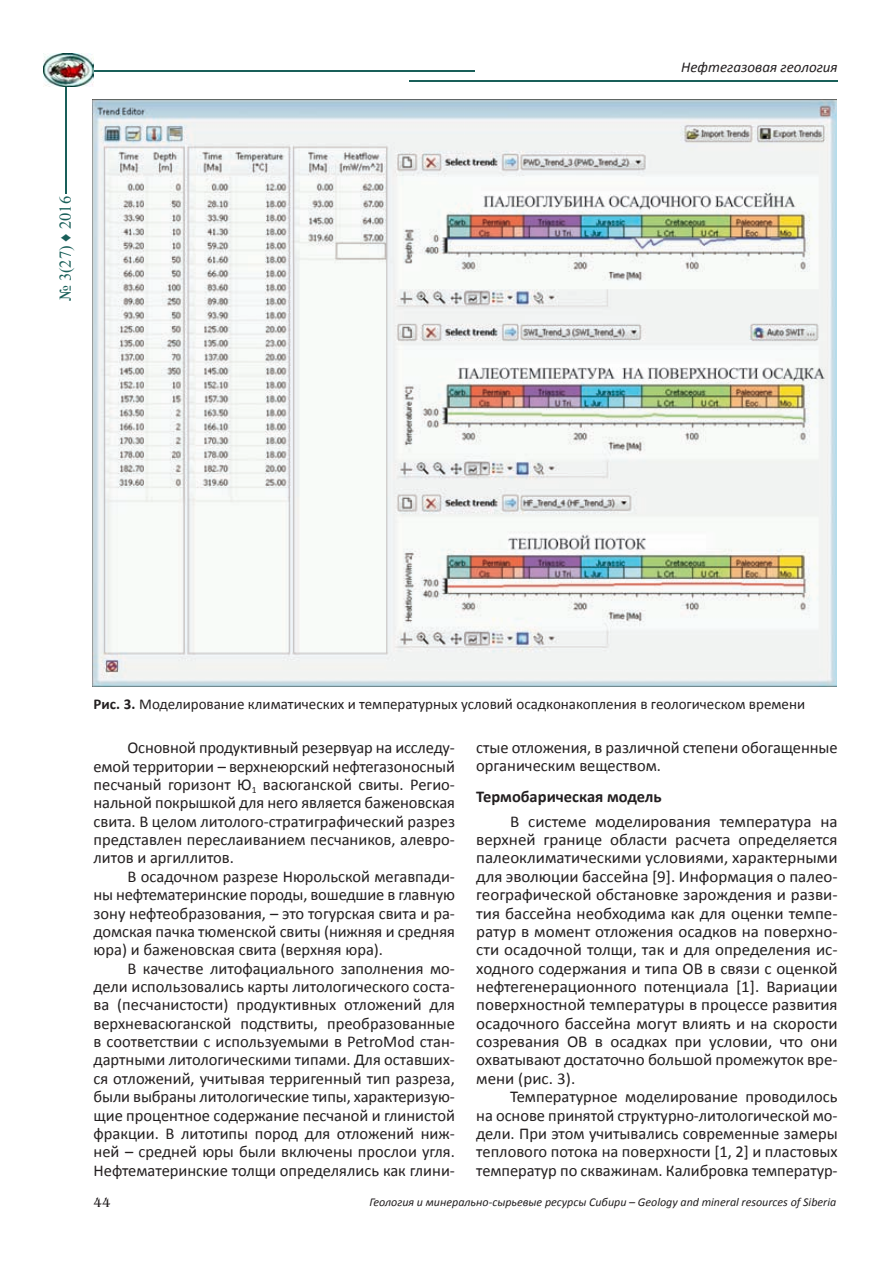
<style>
.page{position:relative;width:893px;height:1263px;background:#fff}
.page>*{position:absolute;margin:0;border:0;box-sizing:border-box;transform-origin:0 0}
.t1{font:16.5px/18.3px "Calibri";letter-spacing:-.005em;color:#231f20;text-align:justify}
.t2{font:700 16.5px "Calibri";color:#231f20}
.t3{font:16.5px "Times New Roman";color:#195f59}
.t4{font:15px "Calibri";color:#231f20}
.t5{font:italic 15px "Calibri";color:#231f20}
.t6{font:13.5px "AG Benguiat";color:#231f20}
.t7{font:italic 12px "Calibri";color:#231f20}
.s1{font-weight:700}
</style>
<div class="page">
<hr style="left:65px;top:71px;width:2px;height:122px;background:#195f59">
<hr style="left:61px;top:71px;width:413px;height:1px;background:#195f59">
<hr style="left:409px;top:80px;width:429px;height:2px;background:#195f59">
<img style="left:43px;top:54px;width:51px;height:32px">
<img style="left:93px;top:100px;width:743px;height:587px">
<p class="t3" style="left:54px;top:301px;width:107px;rotate:-90deg">№ 3(27) ♦ 2016</p>
<p class="t5" style="left:681px;top:58px;width:158px">Нефтегазовая геология</p>
<p class="t4" style="left:94px;top:694px;width:713px"><span class="s1">Рис. 3.</span> Моделирование климатических и температурных условий осадконакопления в геологическом времени</p>
<p class="t1" style="left:94px;top:738px;width:363px;text-indent:34px">Основной продуктивный резервуар на исследу&shy;емой территории – верхнеюрский нефтегазоносный песчаный горизонт Ю<sub>1</sub> васюганской свиты. Регио&shy;нальной покрышкой для него является баженовская свита. В целом литолого-стратиграфический разрез представлен переслаиванием песчаников, алевро&shy;литов и аргиллитов.</p>
<p class="t1" style="left:94px;top:866px;width:363px;text-indent:34px">В осадочном разрезе Нюрольской мегавпади&shy;ны нефтематеринские породы, вошедшие в главную зону нефтеобразования, – это тогурская свита и ра&shy;домская пачка тюменской свиты (нижняя и средняя юра) и баженовская свита (верхняя юра).</p>
<p class="t1" style="left:94px;top:958px;width:363px;text-indent:34px">В качестве литофациального заполнения мо&shy;дели использовались карты литологического соста&shy;ва (песчанистости) продуктивных отложений для верхневасюганской подствиты, преобразованные в соответствии с используемыми в PetroMod стан&shy;дартными литологическими типами. Для оставших&shy;ся отложений, учитывая терригенный тип разреза, были выбраны литологические типы, характеризую&shy;щие процентное содержание песчаной и глинистой фракции. В литотипы пород для отложений ниж&shy;ней – средней юры были включены прослои угля.<br>Нефтематеринские толщи определялись как глини-</p>
<p class="t1" style="left:476px;top:738px;width:363px">стые отложения, в различной степени обогащенные органическим веществом.</p>
<p class="t2" style="left:476px;top:786px;width:187px">Термобарическая модель</p>
<p class="t1" style="left:476px;top:811px;width:363px;text-indent:34px">В системе моделирования температура на верхней границе области расчета определяется палеоклиматическими условиями, характерными для эволюции бассейна [9]. Информация о палео&shy;географической обстановке зарождения и разви&shy;тия бассейна необходима как для оценки темпе&shy;ратур в момент отложения осадков на поверхно&shy;сти осадочной толщи, так и для определения ис&shy;ходного содержания и типа ОВ в связи с оценкой нефтегенерационного потенциала [1]. Вариации поверхностной температуры в процессе развития осадочного бассейна могут влиять и на скорости созревания ОВ в осадках при условии, что они охватывают достаточно большой промежуток вре&shy;мени (рис. 3).</p>
<p class="t1" style="left:476px;top:1087px;width:363px;text-indent:34px">Температурное моделирование проводилось на основе принятой структурно-литологической мо&shy;дели. При этом учитывались современные замеры теплового потока на поверхности [1, 2] и пластовых температур по скважинам. Калибровка температур-</p>
<p class="t6" style="left:94px;top:1195px;width:19px">44</p>
<p class="t7" style="left:369px;top:1195px;width:468px">Геология и минерально-сырьевые ресурсы Сибири – Geology and mineral resources of Siberia</p>
</div>
